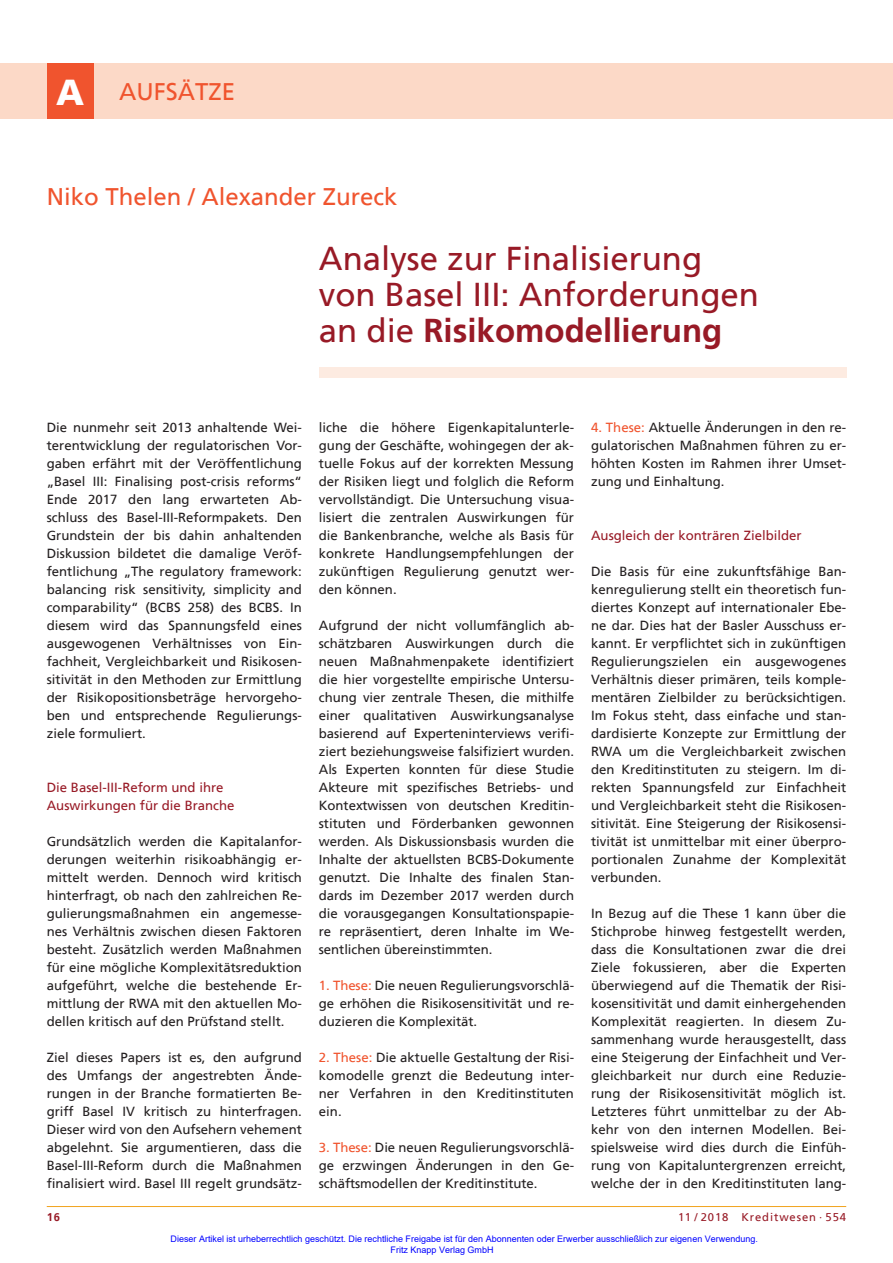
<style>
.page{position:relative;width:893px;height:1263px;background:#fff}
.page>*{position:absolute;margin:0;border:0;box-sizing:border-box;transform-origin:0 0}
.t1{font:33px/36px "Frutiger";color:#981a26}
.t2{font:24px "Frutiger";color:#f0542e}
.t3{font:13.2px/18px "Frutiger";color:#231f20;text-align:justify}
.t4{font:13.2px/18px "Frutiger";color:#981a26}
.t5{font:11.25px "Frutiger";letter-spacing:.08em;color:#981a26}
.t6{font:700 11.25px "Frutiger";color:#981a26}
.t7{font:9px/10.8px "Arial";color:#00f}
.s1{font-weight:900;font-size:36px;color:#fff}
.s2{font-weight:700}
.s3{color:#f0542e}
</style>
<div class="page">
<div style="left:319px;top:368px;width:527px;height:10px;background:#fdebe1"></div>
<hr style="left:47px;top:1206px;width:799px;height:1px;background:#f1a31e">
<div style="left:0;top:64px;width:893px;height:55px;background:#fcd9c7"></div>
<div style="left:47px;top:64px;width:47px;height:55px;background:#f0542e"></div>
<h2 class="t2" style="left:56px;top:81px;width:180px"><span class="s1">A</span> AUFSÄTZE</h2>
<h2 class="t2" style="left:47px;top:186px;width:352px">Niko Thelen / Alexander Zureck</h2>
<h1 class="t1" style="left:319px;top:242px;width:442px">Analyse zur Finalisierung von Basel III: Anforderungen an die <span class="s2">Risikomodellierung</span></h1>
<p class="t3" style="left:47px;top:419px;width:257px">Die nunmehr seit 2013 anhaltende Wei&shy;terentwicklung der regulatorischen Vor&shy;gaben erfährt mit der Veröffentlichung „Basel III: Finalising post-crisis reforms“ Ende 2017 den lang erwarteten Ab&shy;schluss des Basel-III-Reformpakets. Den Grundstein der bis dahin anhaltenden Diskussion bildetet die damalige Veröf&shy;fentlichung „The regulatory framework: balancing risk sensitivity, simplicity and comparability“ (BCBS 258) des BCBS. In diesem wird das Spannungsfeld eines ausgewogenen Verhältnisses von Ein&shy;fachheit, Vergleichbarkeit und Risikosen&shy;sitivität in den Methoden zur Ermittlung der Risikopositionsbeträge hervorgeho&shy;ben und entsprechende Regulierungs&shy;ziele formuliert.</p>
<p class="t4" style="left:47px;top:779px;width:189px">Die Basel-III-Reform und ihre<br>Auswirkungen für die Branche</p>
<p class="t3" style="left:47px;top:833px;width:257px">Grundsätzlich werden die Kapitalanfor&shy;derungen weiterhin risikoabhängig er&shy;mittelt werden. Dennoch wird kritisch hinterfragt, ob nach den zahlreichen Re&shy;gulierungsmaßnahmen ein angemesse&shy;nes Verhältnis zwischen diesen Faktoren besteht. Zusätzlich werden Maßnahmen für eine mögliche Komplexitätsreduktion aufgeführt, welche die bestehende Er&shy;mittlung der RWA mit den aktuellen Mo&shy;dellen kritisch auf den Prüfstand stellt.</p>
<p class="t3" style="left:47px;top:1049px;width:257px">Ziel dieses Papers ist es, den aufgrund des Umfangs der angestrebten Ände&shy;rungen in der Branche formatierten Be&shy;griff Basel IV kritisch zu hinterfragen.<br>Dieser wird von den Aufsehern vehement abgelehnt. Sie argumentieren, dass die Basel-III-Reform durch die Maßnahmen finalisiert wird. Basel III regelt grundsätz-</p>
<p class="t3" style="left:319px;top:419px;width:257px">liche die höhere Eigenkapitalunterle&shy;gung der Geschäfte, wohingegen der ak&shy;tuelle Fokus auf der korrekten Messung der Risiken liegt und folglich die Reform vervollständigt. Die Untersuchung visua&shy;lisiert die zentralen Auswirkungen für die Bankenbranche, welche als Basis für konkrete Handlungsempfehlungen der zukünftigen Regulierung genutzt wer&shy;den können.</p>
<p class="t3" style="left:319px;top:617px;width:257px">Aufgrund der nicht vollumfänglich ab&shy;schätzbaren Auswirkungen durch die neuen Maßnahmenpakete identifiziert die hier vorgestellte empirische Untersu&shy;chung vier zentrale Thesen, die mithilfe einer qualitativen Auswirkungsanalyse basierend auf Experteninterviews verifi&shy;ziert beziehungsweise falsifiziert wurden.<br>Als Experten konnten für diese Studie Akteure mit spezifisches Betriebs- und Kontextwissen von deutschen Kreditin&shy;stituten und Förderbanken gewonnen werden. Als Diskussionsbasis wurden die Inhalte der aktuellsten BCBS-Dokumente genutzt. Die Inhalte des finalen Stan&shy;dards im Dezember 2017 werden durch die vorausgegangen Konsultationspapie&shy;re repräsentiert, deren Inhalte im We&shy;sentlichen übereinstimmten.</p>
<p class="t3" style="left:319px;top:977px;width:257px"><span class="s3">1. These:</span> Die neuen Regulierungsvorschlä&shy;ge erhöhen die Risikosensitivität und re&shy;duzieren die Komplexität.</p>
<p class="t3" style="left:319px;top:1049px;width:257px"><span class="s3">2. These:</span> Die aktuelle Gestaltung der Risi&shy;komodelle grenzt die Bedeutung inter&shy;ner Verfahren in den Kreditinstituten ein.</p>
<p class="t3" style="left:319px;top:1139px;width:257px"><span class="s3">3. These:</span> Die neuen Regulierungsvorschlä&shy;ge erzwingen Änderungen in den Ge&shy;schäftsmodellen der Kreditinstitute.</p>
<p class="t3" style="left:591px;top:419px;width:257px"><span class="s3">4. These:</span> Aktuelle Änderungen in den re&shy;gulatorischen Maßnahmen führen zu er&shy;höhten Kosten im Rahmen ihrer Umset&shy;zung und Einhaltung.</p>
<p class="t4" style="left:591px;top:527px;width:212px">Ausgleich der konträren Zielbilder</p>
<p class="t3" style="left:591px;top:563px;width:257px">Die Basis für eine zukunftsfähige Ban&shy;kenregulierung stellt ein theoretisch fun&shy;diertes Konzept auf internationaler Ebe&shy;ne dar. Dies hat der Basler Ausschuss er&shy;kannt. Er verpflichtet sich in zukünftigen Regulierungszielen ein ausgewogenes Verhältnis dieser primären, teils komple&shy;mentären Zielbilder zu berücksichtigen.<br>Im Fokus steht, dass einfache und stan&shy;dardisierte Konzepte zur Ermittlung der RWA um die Vergleichbarkeit zwischen den Kreditinstituten zu steigern. Im di&shy;rekten Spannungsfeld zur Einfachheit und Vergleichbarkeit steht die Risikosen&shy;sitivität. Eine Steigerung der Risikosensi&shy;tivität ist unmittelbar mit einer überpro&shy;portionalen Zunahme der Komplexität verbunden.</p>
<p class="t3" style="left:591px;top:905px;width:257px">In Bezug auf die These 1 kann über die Stichprobe hinweg festgestellt werden, dass die Konsultationen zwar die drei Ziele fokussieren, aber die Experten überwiegend auf die Thematik der Risi&shy;kosensitivität und damit einhergehenden Komplexität reagierten. In diesem Zu&shy;sammenhang wurde herausgestellt, dass eine Steigerung der Einfachheit und Ver&shy;gleichbarkeit nur durch eine Reduzie&shy;rung der Risikosensitivität möglich ist.<br>Letzteres führt unmittelbar zu der Ab&shy;kehr von den internen Modellen. Bei&shy;spielsweise wird dies durch die Einfüh&shy;rung von Kapitaluntergrenzen erreicht, welche der in den Kreditinstituten lang-</p>
<p class="t6" style="left:47px;top:1211px;width:15px">16</p>
<p class="t5" style="left:678px;top:1211px;width:170px">11 / 2018 Kreditwesen · 554</p>
<p class="t7" style="left:391px;top:1233px;width:369px;text-indent:-220px">Dieser Artikel ist urheberrechtlich geschützt. Die rechtliche Freigabe ist für den Abonnenten oder Erwerber ausschließlich zur eigenen Verwendung.<br>Fritz Knapp Verlag GmbH</p>
</div>
